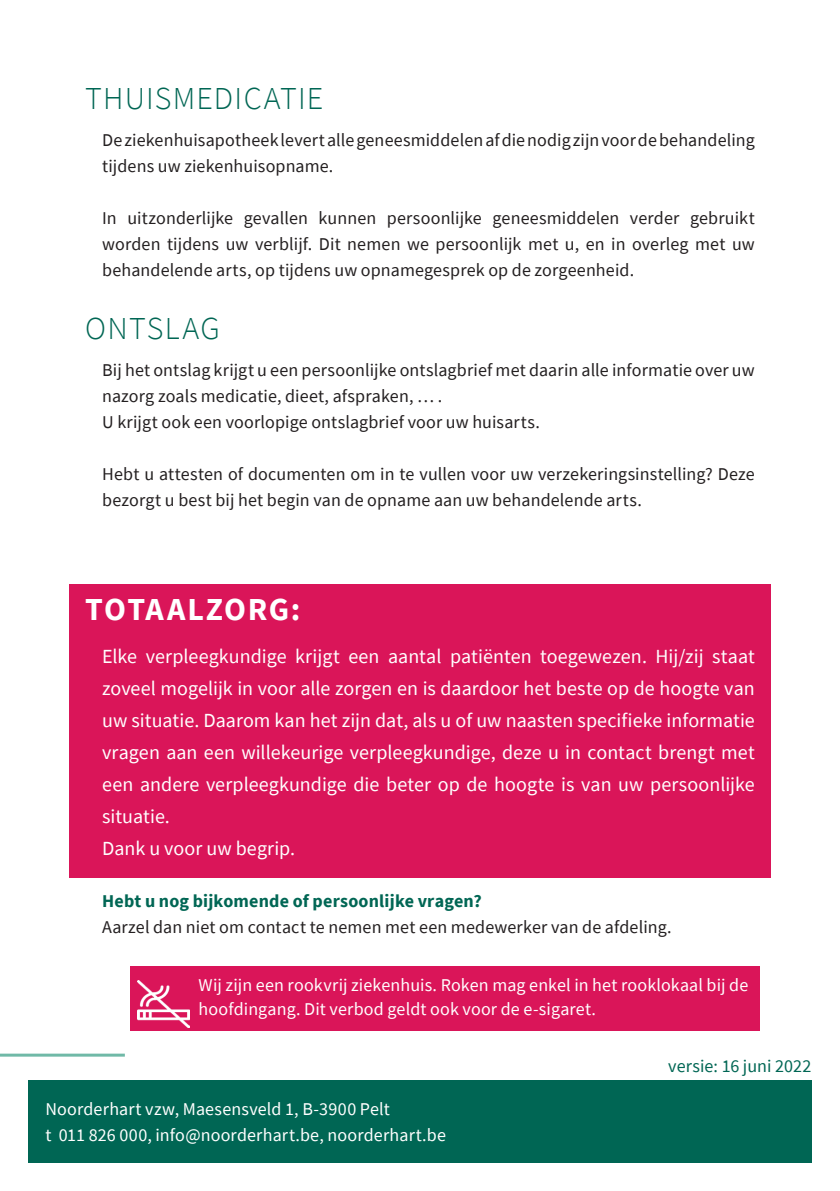
<style>
.page{position:relative;width:840px;height:1191px;background:#fff}
.page>*{position:absolute;margin:0;border:0;box-sizing:border-box;transform-origin:0 0}
.Titel_N2{font:300 32px "Source Sans Pro";letter-spacing:.035em;color:#006654}
.Titel_N2-2{font:700 32px "Source Sans Pro";letter-spacing:.045em;color:#fff}
.Introductie{font:20px/32px "Source Sans Pro";color:#fff;text-align:justify}
.Body{font:18px/26px "Source Sans Pro";letter-spacing:.005em;color:#231f20}
.Info{font:18px/24px "Source Sans Pro";letter-spacing:.005em;color:#fff}
.Body-2{font:18px "Source Sans Pro";letter-spacing:.01em;color:#fff}
.Titel_N4__vette_teks{font:700 18px "Source Sans Pro";letter-spacing:.01em;color:#006654}
.Body-3{font:18px "Source Sans Pro";letter-spacing:.005em;color:#006654}
</style>
<div class="page">
<div style="left:28px;top:1080px;width:783px;height:82px;background:#006654"></div>
<hr style="left:0;top:1053px;width:125px;height:3px;background:#70b9a7">
<div style="left:69px;top:584px;width:701px;height:293px;background:#da1559"></div>
<div style="left:130px;top:966px;width:629px;height:65px;background:#da1559"></div>
<img style="left:137px;top:980px;width:52px;height:48px">
<p class="Titel_N2" style="left:85px;top:79px;width:240px">THUISMEDICATIE</p>
<p class="Body" style="left:102px;top:127px;width:653px">De ziekenhuisapotheek levert alle geneesmiddelen af die nodig zijn voor de behandeling tijdens uw ziekenhuisopname.</p>
<p class="Body" style="left:102px;top:205px;width:654px;text-align:justify">In uitzonderlijke gevallen kunnen persoonlijke geneesmiddelen verder gebruikt worden tijdens uw verblijf. Dit nemen we persoonlijk met u, en in overleg met uw behandelende arts, op tijdens uw opnamegesprek op de zorgeenheid.</p>
<p class="Titel_N2" style="left:85px;top:308px;width:136px">ONTSLAG</p>
<p class="Body" style="left:102px;top:357px;width:653px">Bij het ontslag krijgt u een persoonlijke ontslagbrief met daarin alle informatie over uw nazorg zoals medicatie, dieet, afspraken, … .</p>
<p class="Body" style="left:102px;top:409px;width:439px">U krijgt ook een voorlopige ontslagbrief voor uw huisarts.</p>
<p class="Body" style="left:102px;top:461px;width:653px">Hebt u attesten of documenten om in te vullen voor uw verzekeringsinstelling? Deze bezorgt u best bij het begin van de opname aan uw behandelende arts.</p>
<p class="Titel_N2-2" style="left:85px;top:587px;width:216px">TOTAALZORG:</p>
<p class="Introductie" style="left:102px;top:640px;width:654px">Elke verpleegkundige krijgt een aantal patiënten toegewezen. Hij/zij staat zoveel mogelijk in voor alle zorgen en is daardoor het beste op de hoogte van uw situatie. Daarom kan het zijn dat, als u of uw naasten specifieke informatie vragen aan een willekeurige verpleegkundige, deze u in contact brengt met een andere verpleegkundige die beter op de hoogte is van uw persoonlijke situatie.</p>
<p class="Introductie" style="left:102px;top:832px;width:194px">Dank u voor uw begrip.</p>
<p class="Titel_N4__vette_teks" style="left:102px;top:889px;width:381px">Hebt u nog bijkomende of persoonlijke vragen?</p>
<p class="Body" style="left:102px;top:914px;width:570px">Aarzel dan niet om contact te nemen met een medewerker van de afdeling.</p>
<p class="Info" style="left:198px;top:973px;width:551px">Wij zijn een rookvrij ziekenhuis. Roken mag enkel in het rooklokaal bij de hoofdingang. Dit verbod geldt ook voor de e-sigaret.</p>
<p class="Body-2" style="left:45px;top:1097px;width:346px">Noorderhart vzw, Maesensveld 1, B-3900 Pelt</p>
<p class="Body-2" style="left:45px;top:1123px;width:402px">t 011 826 000, info@noorderhart.be, noorderhart.be</p>
<p class="Body-3" style="left:668px;top:1054px;width:145px">versie: 16 juni 2022</p>
</div>
